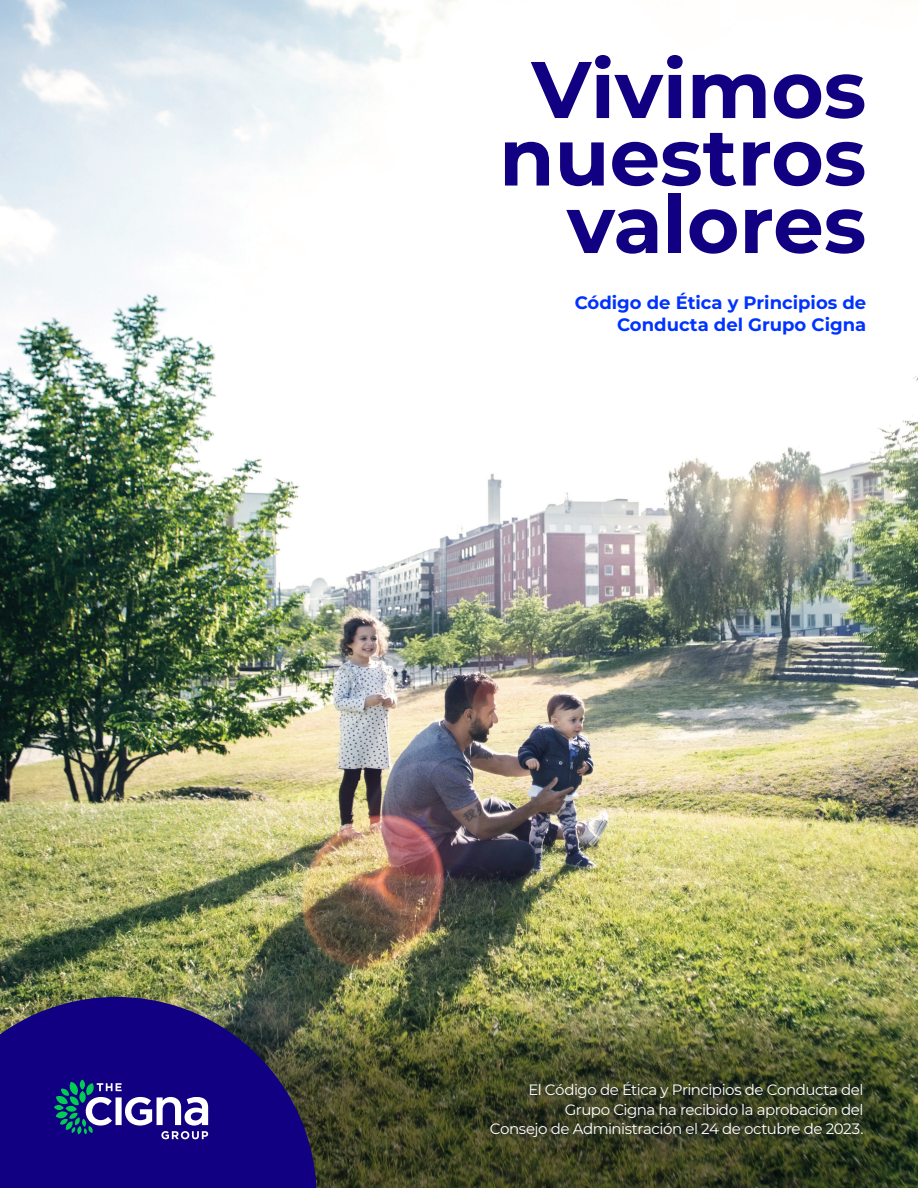
<style>
.page{position:relative;width:918px;height:1188px;background:#fff}
.page>*{position:absolute;margin:0;border:0;box-sizing:border-box;transform-origin:0 0}
.t1{font:700 80.1px/67.5px "Montserrat";color:#110081;text-align:right}
.t2{font:700 18px/21.6px "Montserrat";color:#03f;text-align:right}
.t3{font:15px/19.5px "Montserrat";letter-spacing:-.03em;color:#fff;text-align:right}
</style>
<div class="page">
<img style="left:0;top:0;width:918px;height:997px">
<img style="left:28px;top:972px;width:890px;height:216px">
<svg style="left:0;top:997px;width:316px;height:191px;background:#1d1174"></svg>
<svg style="left:54px;top:1080px;width:154px;height:59px"></svg>
<div style="left:481px;top:1073px;width:392px;height:74px;background:#333;opacity:.75"></div>
<p class="t1" style="left:499px;top:54px;width:369px">Vivimos nuestros valores</p>
<p class="t2" style="left:575px;top:292px;width:293px">Código de Ética y Principios de<br>Conducta del Grupo Cigna</p>
<p class="t3" style="left:490px;top:1080px;width:375px">El Código de Ética y Principios de Conducta del<br>Grupo Cigna ha recibido la aprobación del<br>Consejo de Administración el 24 de octubre de 2023.</p>
</div>
